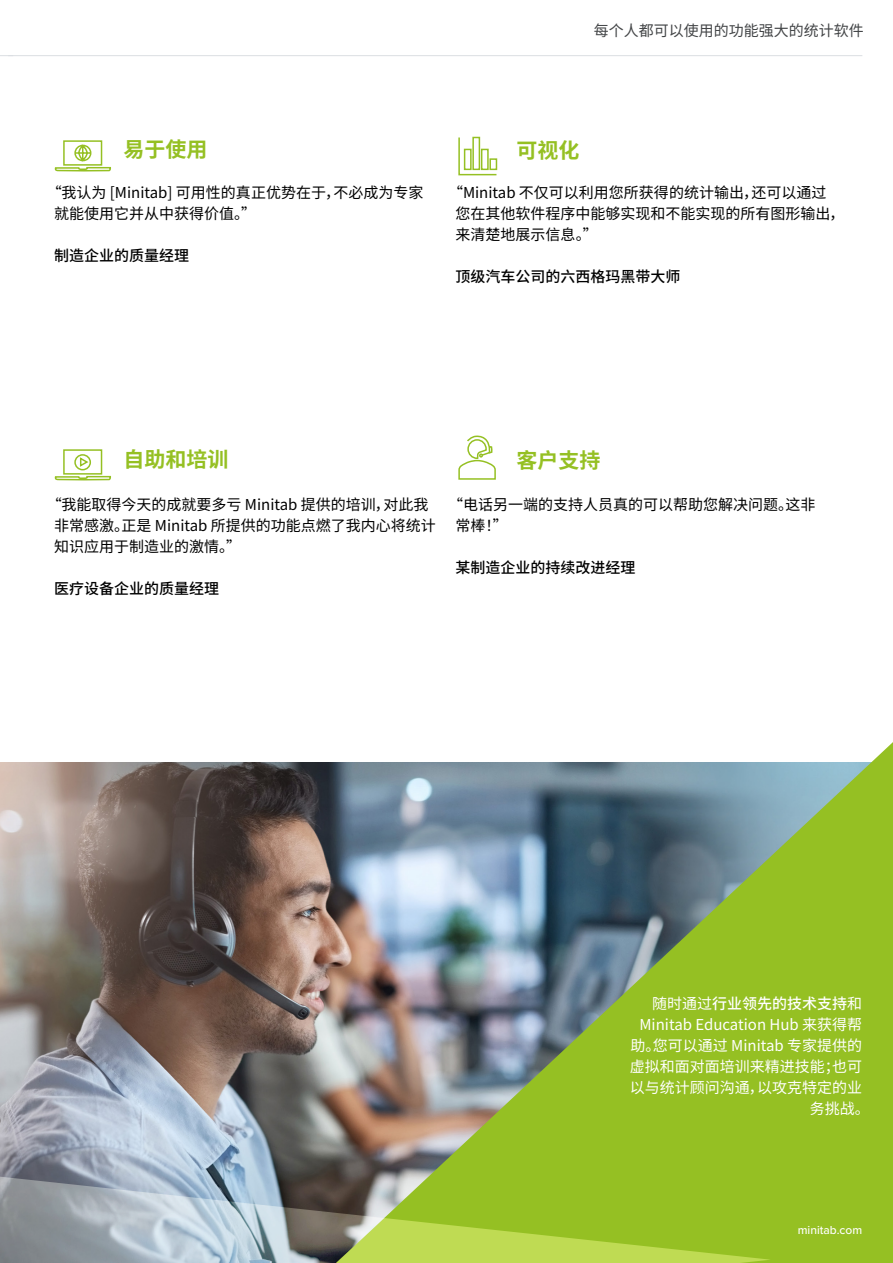
<style>
.page{position:relative;width:893px;height:1263px;background:#fff}
.page>*{position:absolute;margin:0;border:0;box-sizing:border-box;transform-origin:0 0}
.t1{font:700 21px "Noto Sans SC";color:#95c023}
.t2{font:15px/21px "Noto Sans SC";color:#000}
.t3{font:15px "Noto Sans SC";color:#fff}
.t4{font:500 15px "Noto Sans SC";color:#000}
.t5{font:15px "Noto Sans SC";color:#424446}
.t6{font:500 15px "Noto Sans SC";color:#fff}
.t7{font:500 12px "Proxima Nova";color:#fff}
.s1{font-weight:400}
</style>
<div class="page">
<hr style="left:8px;top:55px;width:854px;height:1px;background:#dbdee2">
<svg style="left:54px;top:449px;width:57px;height:32px"></svg>
<svg style="left:458px;top:435px;width:38px;height:45px"></svg>
<svg style="left:54px;top:140px;width:57px;height:32px"></svg>
<svg style="left:458px;top:136px;width:40px;height:40px"></svg>
<img style="left:0;top:763px;width:336px;height:317px">
<img style="left:336px;top:742px;width:557px;height:521px">
<svg style="left:0;top:1080px;width:771px;height:183px"></svg>
<p class="t5" style="left:594px;top:22px;width:271px">每个人都可以使用的功能强大的统计软件</p>
<h1 class="t1" style="left:123px;top:137px;width:85px">易于使用</h1>
<h1 class="t1" style="left:516px;top:138px;width:64px">可视化</h1>
<p class="t2" style="left:54px;top:182px;width:371px;text-indent:-7px">“我认为 [Minitab] 可用性的真正优势在于，不必成为专家就能使用它并从中获得价值。”</p>
<p class="t4" style="left:54px;top:247px;width:136px">制造企业的质量经理</p>
<p class="t2" style="left:455px;top:182px;width:391px;text-indent:-7px">“Minitab 不仅可以利用您所获得的统计输出，还可以通过您在其他软件程序中能够实现和不能实现的所有图形输出，来清楚地展示信息。”</p>
<p class="t4" style="left:455px;top:268px;width:226px">顶级汽车公司的六西格玛黑带大师</p>
<h1 class="t1" style="left:123px;top:448px;width:106px">自助和培训</h1>
<h1 class="t1" style="left:516px;top:449px;width:85px">客户支持</h1>
<p class="t2" style="left:54px;top:494px;width:383px;text-indent:-7px">“我能取得今天的成就要多亏 Minitab 提供的培训，对此我非常感激。正是 Minitab 所提供的功能点燃了我内心将统计知识应用于制造业的激情。”</p>
<p class="t4" style="left:54px;top:580px;width:166px">医疗设备企业的质量经理</p>
<p class="t2" style="left:455px;top:494px;width:362px;text-indent:-7px">“电话另一端的支持人员真的可以帮助您解决问题。这非常棒！”</p>
<p class="t4" style="left:455px;top:559px;width:181px">某制造企业的持续改进经理</p>
<p class="t6" style="left:652px;top:995px;width:211px"><span class="s1">随时通过</span>行业领先的技术支持<span class="s1">和</span></p>
<p class="t3" style="left:639px;top:1016px;width:224px">Minitab Education Hub 来获得帮</p>
<p class="t3" style="left:630px;top:1037px;width:233px">助。您可以通过 Minitab 专家提供的</p>
<p class="t3" style="left:630px;top:1058px;width:234px">虚拟和面对面培训来精进技能；也可</p>
<p class="t3" style="left:630px;top:1079px;width:234px">以与统计顾问沟通，以攻克特定的业</p>
<p class="t3" style="left:810px;top:1100px;width:62px">务挑战。</p>
<p class="t7" style="left:798px;top:1221px;width:66px">minitab.com</p>
</div>
